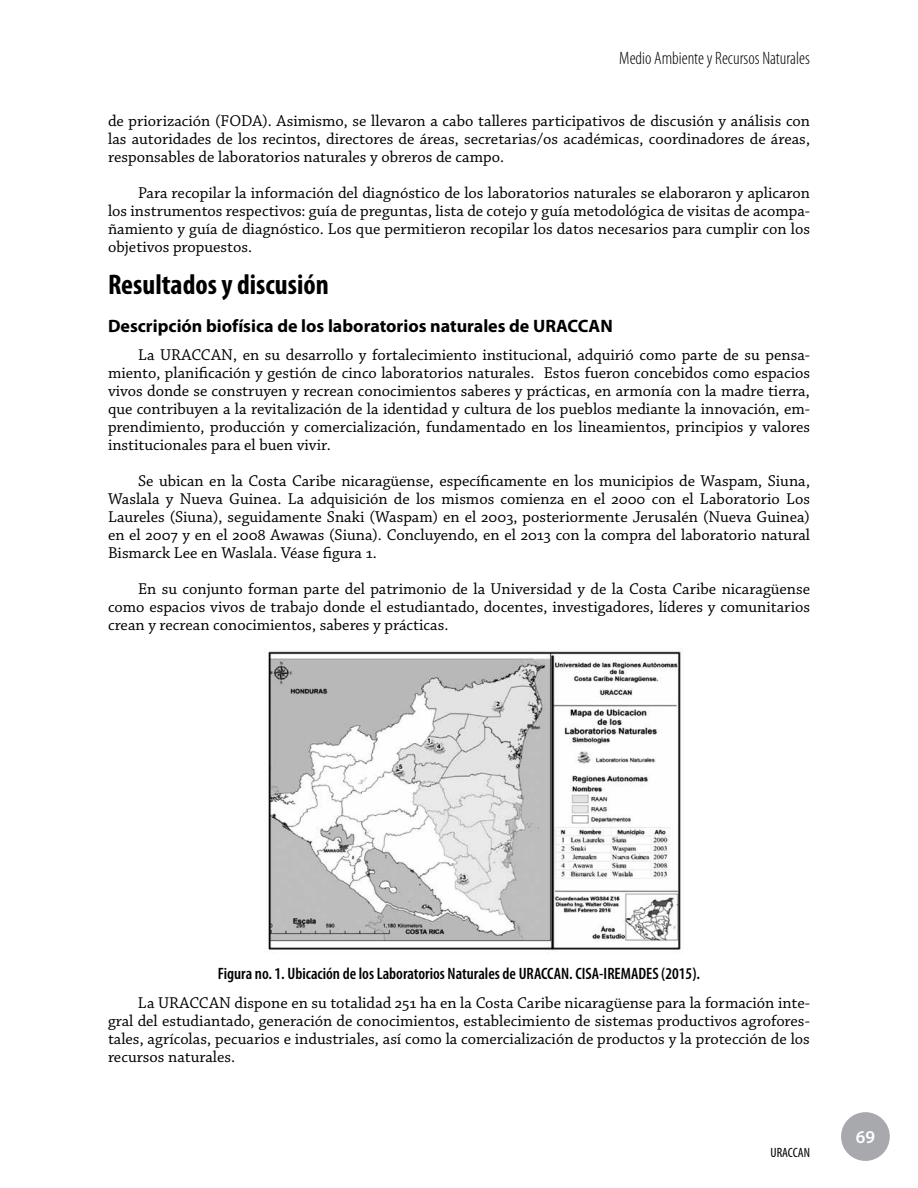
<style>
.page{position:relative;width:918px;height:1188px;background:#fff}
.page>*{position:absolute;margin:0;border:0;box-sizing:border-box;transform-origin:0 0}
.t1{font:700 condensed 28.5px "Myriad Pro";color:#000}
.t2{font:700 18px "Myriad Pro";color:#000}
.t3{font:300 condensed 18px "Myriad Pro";color:#000}
.t4{font:600 18px "Myriad Pro";color:#fff}
.t5{font:16.5px/18px "Chaparral Pro";color:#000;text-align:justify}
.t6{font:600 condensed 16.5px "Myriad Pro";color:#000}
.t7{font:condensed 13.5px "Myriad Pro";color:#000}
</style>
<div class="page">
<div style="left:841px;top:1112px;width:49px;height:49px;background:#a7a9ac;border-radius:50%"></div>
<img style="left:268px;top:651px;width:413px;height:299px">
<p class="t3" style="left:619px;top:48px;width:192px">Medio Ambiente y Recursos Naturales</p>
<p class="t5" style="left:108px;top:112px;width:704px">de priorización (FODA). Asimismo, se llevaron a cabo talleres participativos de discusión y análisis con las autoridades de los recintos, directores de áreas, secretarias/os académicas, coordinadores de áreas, responsables de laboratorios naturales y obreros de campo.</p>
<p class="t5" style="left:108px;top:184px;width:703px;text-indent:30px">Para recopilar la información del diagnóstico de los laboratorios naturales se elaboraron y aplicaron los instrumentos respectivos: guía de preguntas, lista de cotejo y guía metodológica de visitas de acompa&shy;ñamiento y guía de diagnóstico. Los que permitieron recopilar los datos necesarios para cumplir con los objetivos propuestos.</p>
<h1 class="t1" style="left:108px;top:267px;width:222px">Resultados y discusión</h1>
<p class="t2" style="left:108px;top:314px;width:438px">Descripción biofísica de los laboratorios naturales de URACCAN</p>
<p class="t5" style="left:108px;top:346px;width:704px;text-indent:30px">La URACCAN, en su desarrollo y fortalecimiento institucional, adquirió como parte de su pensa&shy;miento, planificación y gestión de cinco laboratorios naturales. Estos fueron concebidos como espacios vivos donde se construyen y recrean conocimientos saberes y prácticas, en armonía con la madre tierra, que contribuyen a la revitalización de la identidad y cultura de los pueblos mediante la innovación, em&shy;prendimiento, producción y comercialización, fundamentado en los lineamientos, principios y valores institucionales para el buen vivir.</p>
<p class="t5" style="left:108px;top:472px;width:704px;text-indent:30px">Se ubican en la Costa Caribe nicaragüense, específicamente en los municipios de Waspam, Siuna, Waslala y Nueva Guinea. La adquisición de los mismos comienza en el 2000 con el Laboratorio Los Laureles (Siuna), seguidamente Snaki (Waspam) en el 2003, posteriormente Jerusalén (Nueva Guinea) en el 2007 y en el 2008 Awawas (Siuna). Concluyendo, en el 2013 con la compra del laboratorio natural Bismarck Lee en Waslala. Véase figura 1.</p>
<p class="t5" style="left:108px;top:580px;width:704px;text-indent:30px">En su conjunto forman parte del patrimonio de la Universidad y de la Costa Caribe nicaragüense como espacios vivos de trabajo donde el estudiantado, docentes, investigadores, líderes y comunitarios crean y recrean conocimientos, saberes y prácticas.</p>
<p class="t6" style="left:218px;top:965px;width:484px">Figura no. 1. Ubicación de los Laboratorios Naturales de URACCAN. CISA-IREMADES (2015).</p>
<p class="t5" style="left:108px;top:994px;width:703px;text-indent:30px">La URACCAN dispone en su totalidad 251 ha en la Costa Caribe nicaragüense para la formación inte&shy;gral del estudiantado, generación de conocimientos, establecimiento de sistemas productivos agrofores&shy;tales, agrícolas, pecuarios e industriales, así como la comercialización de productos y la protección de los recursos naturales.</p>
<p class="t7" style="left:771px;top:1145px;width:41px">URACCAN</p>
<p class="t4" style="left:856px;top:1126px;width:21px">69</p>
</div>
